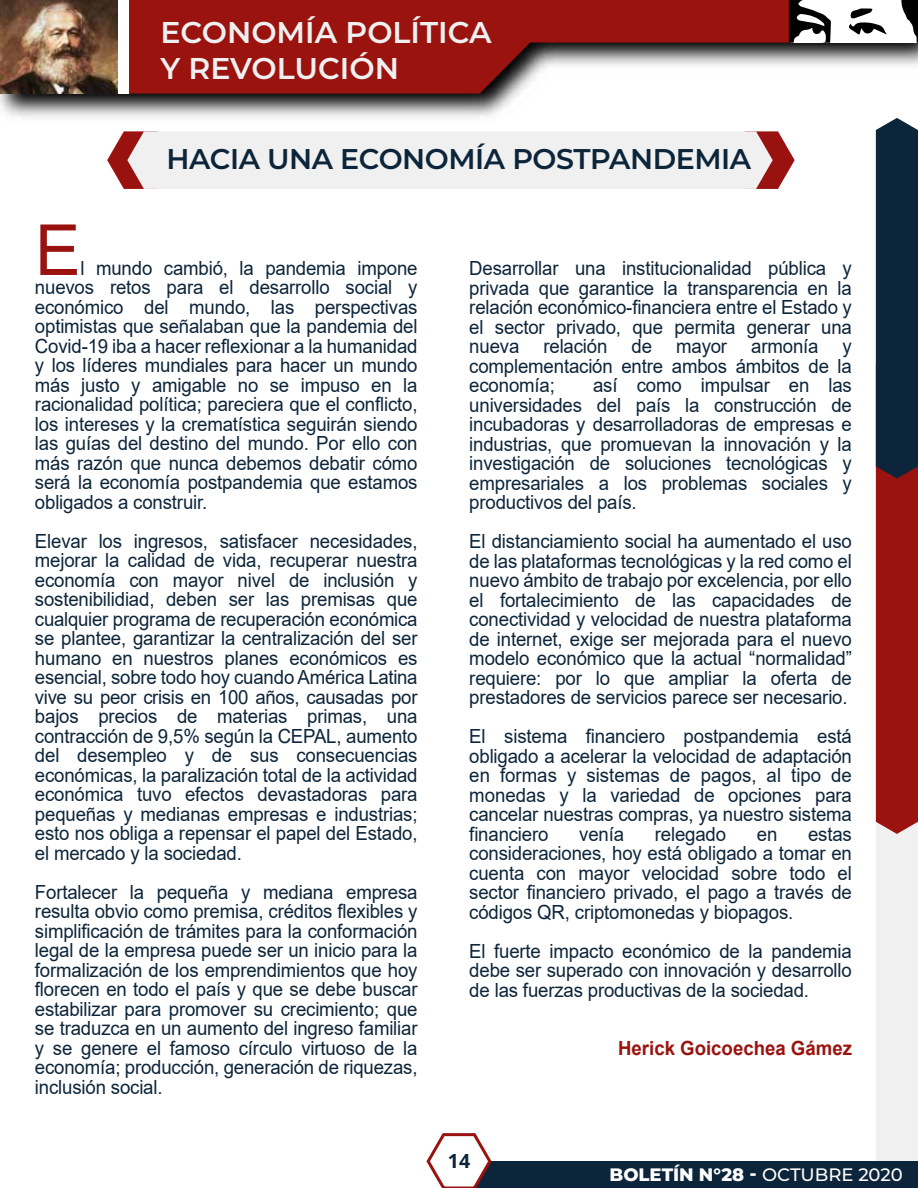
<style>
.page{position:relative;width:918px;height:1188px;background:#fff}
.page>*{position:absolute;margin:0;border:0;box-sizing:border-box;transform-origin:0 0}
.t1{font:70.5px "Arial";color:#9a120f}
.t2{font:600 30px/36px "Montserrat";color:#f0f0f0}
.t3{font:600 28.5px "Montserrat";letter-spacing:-.015em;color:#0d253a}
.t4{font:19.5px/19.5px "Arial";letter-spacing:-.01em;color:#0d253a;text-align:justify;scale:.95 1}
.t5{font:700 19.5px "Arial";color:#9a130e;scale:.95 1}
.t6{font:700 19.5px "Open Sans";color:#0d253a}
.t7{font:800 18px "Montserrat";color:#fff}
.s1{font-weight:500}
</style>
<div class="page">
<svg style="left:107px;top:131px;width:688px;height:58px"></svg>
<div style="left:468px;top:1161px;width:450px;height:27px;background:#0d253a"></div>
<svg style="left:426px;top:1133px;width:66px;height:55px"></svg>
<img style="left:0;top:43px;width:918px;height:75px">
<svg style="left:129px;top:0;width:786px;height:94px;fill:#9a130e"></svg>
<img style="left:0;top:0;width:119px;height:94px">
<div style="left:119px;top:0;width:10px;height:94px;background:#fff"></div>
<svg style="left:789px;top:0;width:129px;height:43px"></svg>
<svg style="left:876px;top:118px;width:42px;height:1043px"></svg>
<h2 class="t2" style="left:160px;top:13px;width:333px">ECONOMÍA POLÍTICA<br>Y REVOLUCIÓN</h2>
<h3 class="t3" style="left:167px;top:139px;width:586px">HACIA UNA ECONOMÍA POSTPANDEMIA</h3>
<h1 class="t1" style="left:35px;top:202px;width:47px">E</h1>
<p class="t4" style="left:35px;top:258px;width:404px;text-indent:46px">l mundo cambió, la pandemia impone nuevos retos para el desarrollo social y económico del mundo, las perspectivas optimistas que señalaban que la pandemia del Covid-19 iba a hacer reflexionar a la humanidad y los líderes mundiales para hacer un mundo más justo y amigable no se impuso en la racionalidad política; pareciera que el conflicto, los intereses y la crematística seguirán siendo las guías del destino del mundo. Por ello con más razón que nunca debemos debatir cómo será la economía postpandemia que estamos obligados a construir.</p>
<p class="t4" style="left:35px;top:531px;width:404px">Elevar los ingresos, satisfacer necesidades, mejorar la calidad de vida, recuperar nuestra economía con mayor nivel de inclusión y sostenibilidiad, deben ser las premisas que cualquier programa de recuperación económica se plantee, garantizar la centralización del ser humano en nuestros planes económicos es esencial, sobre todo hoy cuando América Latina vive su peor crisis en 100 años, causadas por bajos precios de materias primas, una contracción de 9,5% según la CEPAL, aumento del desempleo y de sus consecuencias económicas, la paralización total de la actividad económica tuvo efectos devastadoras para pequeñas y medianas empresas e industrias; esto nos obliga a repensar el papel del Estado, el mercado y la sociedad.</p>
<p class="t4" style="left:35px;top:882px;width:404px">Fortalecer la pequeña y mediana empresa resulta obvio como premisa, créditos flexibles y simplificación de trámites para la conformación legal de la empresa puede ser un inicio para la formalización de los emprendimientos que hoy florecen en todo el país y que se debe buscar estabilizar para promover su crecimiento; que se traduzca en un aumento del ingreso familiar y se genere el famoso círculo virtuoso de la economía; producción, generación de riquezas, inclusión social.</p>
<p class="t4" style="left:469px;top:258px;width:404px">Desarrollar una institucionalidad pública y privada que garantice la transparencia en la relación económico-financiera entre el Estado y el sector privado, que permita generar una nueva relación de mayor armonía y complementación entre ambos ámbitos de la economía;</p>
<p class="t4" style="left:469px;top:375px;width:404px;text-indent:124px">así como impulsar en las universidades del país la construcción de incubadoras y desarrolladoras de empresas e industrias, que promuevan la innovación y la investigación de soluciones tecnológicas y empresariales a los problemas sociales y productivos del país.</p>
<p class="t4" style="left:469px;top:531px;width:404px">El distanciamiento social ha aumentado el uso de las plataformas tecnológicas y la red como el nuevo ámbito de trabajo por excelencia, por ello el fortalecimiento de las capacidades de conectividad y velocidad de nuestra plataforma de internet, exige ser mejorada para el nuevo modelo económico que la actual “normalidad” requiere: por lo que ampliar la oferta de prestadores de servicios parece ser necesario.</p>
<p class="t4" style="left:469px;top:726px;width:404px">El sistema financiero postpandemia está obligado a acelerar la velocidad de adaptación en formas y sistemas de pagos, al tipo de monedas y la variedad de opciones para cancelar nuestras compras, ya nuestro sistema financiero</p>
<p class="t4" style="left:579px;top:824px;width:49px">venía</p>
<p class="t4" style="left:655px;top:824px;width:77px">relegado</p>
<p class="t4" style="left:757px;top:824px;width:23px">en</p>
<p class="t4" style="left:469px;top:824px;width:404px;text-indent:339px">estas consideraciones, hoy está obligado a tomar en cuenta con mayor velocidad sobre todo el sector financiero privado, el pago a través de códigos QR, criptomonedas y biopagos.</p>
<p class="t4" style="left:469px;top:941px;width:404px">El fuerte impacto económico de la pandemia debe ser superado con innovación y desarrollo de las fuerzas productivas de la sociedad.</p>
<p class="t6" style="left:448px;top:1148px;width:24px">14</p>
<p class="t5" style="left:618px;top:1035px;width:248px">Herick Goicoechea Gámez</p>
<p class="t7" style="left:610px;top:1161px;width:295px">BOLETÍN N°28 - <span class="s1">OCTUBRE 2020</span></p>
</div>
